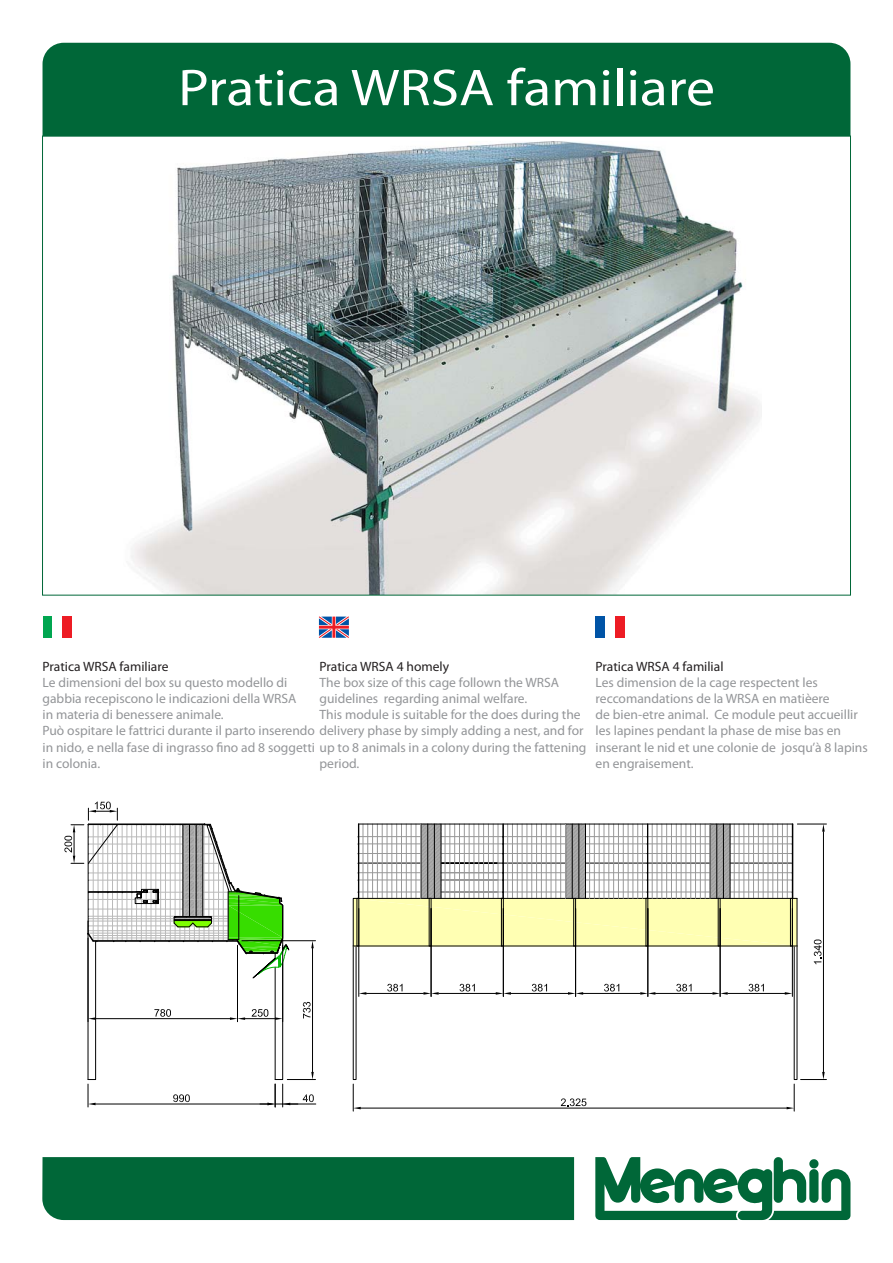
<style>
.page{position:relative;width:893px;height:1263px;background:#fff}
.page>*{position:absolute;margin:0;border:0;box-sizing:border-box;transform-origin:0 0}
.t1{font:52.2px "Gill Sans";color:#fff;scale:1.11 1}
.t2{font:300 13.5px/16.2px "Gill Sans";color:#939598}
.t3{font:13.5px "Gill Sans";color:#231f20}
</style>
<div class="page">
<svg style="left:595px;top:1157px;width:255px;height:63px"></svg>
<div style="left:42px;top:1157px;width:532px;height:63px;background:#006738"></div>
<div style="left:43px;top:617px;width:9px;height:21px;background:#00a650"></div>
<div style="left:62px;top:617px;width:10px;height:21px;background:#ed1c24"></div>
<div style="left:595px;top:617px;width:10px;height:21px;background:#0054a6"></div>
<div style="left:615px;top:617px;width:10px;height:21px;background:#ed1c24"></div>
<svg style="left:319px;top:617px;width:30px;height:21px"></svg>
<div style="left:43px;top:43px;width:807px;height:93px;background:#006738"></div>
<img style="left:131px;top:141px;width:629px;height:452px">
<hr style="left:283px;top:1104px;width:33px;height:1px;background:#000">
<hr style="left:361px;top:1108px;width:425px;height:1px;background:#000">
<svg style="left:353px;top:1084px;width:8px;height:27px"></svg>
<svg style="left:561px;top:1098px;width:25px;height:8px"></svg>
<hr style="left:823px;top:832px;width:1px;height:240px;background:#000">
<svg style="left:786px;top:1072px;width:40px;height:39px"></svg>
<hr style="left:358px;top:909px;width:1px;height:87px;background:#000">
<hr style="left:366px;top:993px;width:57px;height:1px;background:#000">
<svg style="left:359px;top:992px;width:7px;height:3px"></svg>
<svg style="left:387px;top:984px;width:15px;height:9px"></svg>
<hr style="left:431px;top:909px;width:1px;height:87px;background:#000">
<hr style="left:438px;top:993px;width:57px;height:1px;background:#000">
<svg style="left:423px;top:992px;width:15px;height:3px"></svg>
<svg style="left:459px;top:984px;width:16px;height:9px"></svg>
<hr style="left:503px;top:909px;width:1px;height:87px;background:#000">
<hr style="left:511px;top:993px;width:57px;height:1px;background:#000">
<svg style="left:495px;top:992px;width:16px;height:3px"></svg>
<svg style="left:532px;top:984px;width:15px;height:9px"></svg>
<hr style="left:575px;top:909px;width:1px;height:87px;background:#000">
<hr style="left:583px;top:993px;width:57px;height:1px;background:#000">
<svg style="left:568px;top:992px;width:15px;height:3px"></svg>
<svg style="left:604px;top:984px;width:15px;height:9px"></svg>
<hr style="left:647px;top:909px;width:1px;height:87px;background:#000">
<hr style="left:655px;top:993px;width:57px;height:1px;background:#000">
<svg style="left:640px;top:992px;width:15px;height:3px"></svg>
<svg style="left:676px;top:984px;width:15px;height:9px"></svg>
<hr style="left:719px;top:909px;width:1px;height:87px;background:#000">
<hr style="left:792px;top:909px;width:1px;height:87px;background:#000">
<hr style="left:727px;top:993px;width:57px;height:1px;background:#000">
<svg style="left:712px;top:992px;width:15px;height:3px"></svg>
<svg style="left:784px;top:992px;width:8px;height:3px"></svg>
<svg style="left:748px;top:984px;width:15px;height:9px"></svg>
<svg style="left:352px;top:823px;width:474px;height:141px"></svg>
<hr style="left:421px;top:824px;width:1px;height:74px;background:#000">
<hr style="left:427px;top:824px;width:1px;height:74px;background:#000">
<hr style="left:440px;top:824px;width:1px;height:74px;background:#000">
<hr style="left:434px;top:824px;width:1px;height:74px;background:#000">
<hr style="left:572px;top:824px;width:1px;height:74px;background:#000">
<hr style="left:585px;top:824px;width:1px;height:74px;background:#000">
<hr style="left:578px;top:824px;width:1px;height:74px;background:#000">
<hr style="left:716px;top:824px;width:1px;height:74px;background:#000">
<hr style="left:729px;top:824px;width:1px;height:74px;background:#000">
<hr style="left:723px;top:824px;width:1px;height:74px;background:#000">
<hr style="left:420px;top:824px;width:1px;height:74px;background:#989898">
<hr style="left:565px;top:824px;width:1px;height:74px;background:#989898">
<hr style="left:709px;top:824px;width:1px;height:74px;background:#989898">
<svg style="left:64px;top:802px;width:251px;height:305px"></svg>
<h1 class="t1" style="left:178px;top:70px;width:485px">Pratica WRSA familiare</h1>
<p class="t3" style="left:43px;top:661px;width:127px">Pratica WRSA familiare</p>
<p class="t2" style="left:43px;top:676px;width:545px">Le dimensioni del box su questo modello di<br>gabbia recepiscono le indicazioni della WRSA<br>in materia di benessere animale.<br>Può ospitare le fattrici durante il parto inserendo delivery phase by simply adding a nest, and for in nido, e nella fase di ingrasso fino ad 8 soggetti up to 8 animals in a colony during the fattening in colonia.</p>
<p class="t3" style="left:319px;top:661px;width:131px">Pratica WRSA 4 homely</p>
<p class="t2" style="left:319px;top:676px;width:262px">The box size of this cage follown the WRSA guidelines regarding animal welfare.<br>This module is suitable for the does during the</p>
<p class="t2" style="left:319px;top:757px;width:41px">period.</p>
<p class="t3" style="left:595px;top:661px;width:129px">Pratica WRSA 4 familial</p>
<p class="t2" style="left:595px;top:676px;width:274px">Les dimension de la cage respectent les reccomandations de la WRSA en matièere<br>de bien-etre animal. Ce module peut accueillir les lapines pendant la phase de mise bas en inserant le nid et une colonie de josqu’à 8 lapins en engraisement.</p>
</div>
